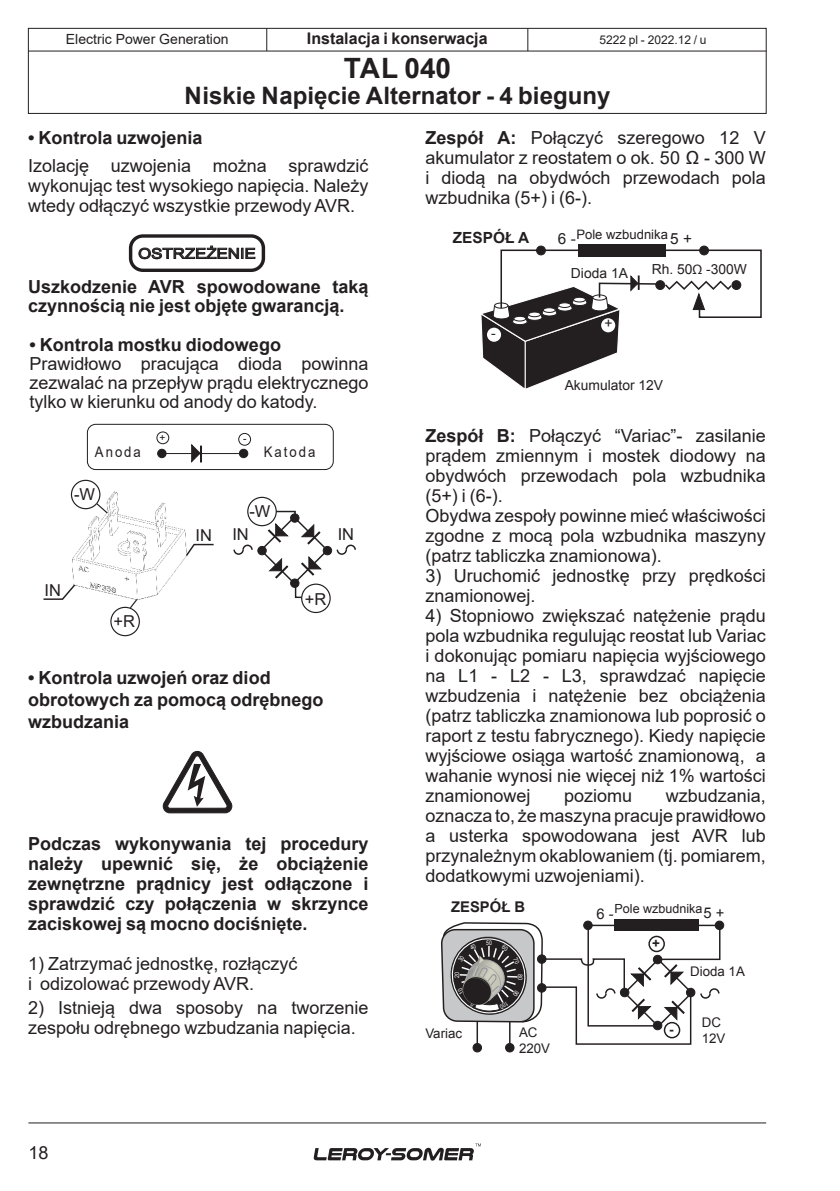
<style>
.page{position:relative;width:840px;height:1191px;background:#fff}
.page>*{position:absolute;margin:0;border:0;box-sizing:border-box;transform-origin:0 0}
.t1{font:700 28px "Arial";color:#231f20}
.t2{font:700 24px "Arial";color:#231f20}
.Texte_courant{font:18px/20px "Arial";color:#231f20;text-align:justify}
.Texte_courant-2{font:700 18px/20px "Arial";color:#231f20}
.Titre_1_1_1{font:700 18px/22px "Arial";color:#231f20}
.t3{font:16.4px "Arial";color:#231f20}
.t4{font:700 16px "Arial";color:#231f20}
.t5{font:700 15.4px "Arial";color:#231f20}
.t6{font:15.4px "Arial";color:#231f20}
.t7{font:700 14.8px "Arial";color:#231f20}
.t8{font:14.8px "Arial";color:#231f20}
.t9{font:14.6px "Arial";letter-spacing:.15em;color:#231f20;scale:.9 1}
.t10{font:14.4px "Arial";color:#231f20;scale:1.17 1}
.t11{font:14px "Arial";color:#231f20}
.t12{font:13.8px "Arial";color:#231f20}
.t13{font:700 13.4px "Arial";color:#231f20}
.t14{font:13.2px/16px "Arial";color:#231f20}
.t15{font:13px "Arial";color:#231f20}
.t16{font:12.6px "Arial";color:#231f20}
.t17{font:12px "Arial";color:#231f20}
.t18{font:10.2px "Arial";color:#231f20}
.s1{font-weight:700}
</style>
<div class="page">
<div style="left:28px;top:28px;width:738px;height:86px;border:1px solid #231f20"></div>
<hr style="left:28px;top:1122px;width:737px;height:1px;background:#231f20">
<hr style="left:28px;top:51px;width:737px;height:1px;background:#231f20">
<svg style="left:266px;top:28px;width:1px;height:23px"></svg>
<svg style="left:527px;top:28px;width:1px;height:23px"></svg>
<svg style="left:313px;top:1143px;width:167px;height:17px"></svg>
<svg style="left:163px;top:751px;width:69px;height:62px"></svg>
<div style="left:536px;top:246px;width:9px;height:9px;background:#231f20;border-radius:50%"></div>
<div style="left:536px;top:246px;width:9px;height:9px;border:1px solid #231f20;border-radius:50%"></div>
<div style="left:699px;top:246px;width:9px;height:9px;background:#231f20;border-radius:50%"></div>
<div style="left:698px;top:246px;width:10px;height:9px;border:1px solid #231f20;border-radius:50%"></div>
<div style="left:577px;top:244px;width:88px;height:12px;background:#231f20"></div>
<div style="left:473px;top:1043px;width:8px;height:9px;background:#231f20;border-radius:50%"></div>
<div style="left:472px;top:1043px;width:9px;height:9px;border:1px solid #231f20;border-radius:50%"></div>
<div style="left:505px;top:1043px;width:8px;height:9px;background:#231f20;border-radius:50%"></div>
<div style="left:505px;top:1043px;width:9px;height:9px;border:1px solid #231f20;border-radius:50%"></div>
<div style="left:583px;top:920px;width:9px;height:10px;border:1px solid #231f20;border-radius:50%"></div>
<div style="left:714px;top:921px;width:9px;height:8px;background:#231f20;border-radius:50%"></div>
<div style="left:714px;top:920px;width:9px;height:10px;border:1px solid #231f20;border-radius:50%"></div>
<div style="left:613px;top:919px;width:84px;height:12px;background:#231f20"></div>
<div style="left:129px;top:234px;width:136px;height:38px;border:3px solid #231f20;border-radius:12px"></div>
<svg style="left:138px;top:245px;width:118px;height:15px"></svg>
<svg style="left:190px;top:444px;width:12px;height:19px"></svg>
<hr style="left:166px;top:453px;width:73px;height:1px;background:#231f20">
<div style="left:239px;top:449px;width:9px;height:8px;background:#231f20;border-radius:50%"></div>
<div style="left:239px;top:449px;width:9px;height:9px;border:1px solid #231f20;border-radius:50%"></div>
<div style="left:157px;top:449px;width:9px;height:8px;background:#231f20;border-radius:50%"></div>
<div style="left:157px;top:449px;width:9px;height:9px;border:1px solid #231f20;border-radius:50%"></div>
<div style="left:110px;top:607px;width:30px;height:29px;border:1px solid #231f20;border-radius:50%"></div>
<div style="left:301px;top:583px;width:29px;height:30px;border:1px solid #231f20;border-radius:50%"></div>
<div style="left:156px;top:431px;width:13px;height:13px;border:1px solid #231f20;border-radius:50%"></div>
<div style="left:238px;top:433px;width:13px;height:12px;border:1px solid #231f20;border-radius:50%"></div>
<div style="left:247px;top:497px;width:30px;height:29px;border:1px solid #231f20;border-radius:50%"></div>
<svg style="left:233px;top:544px;width:20px;height:11px"></svg>
<svg style="left:336px;top:544px;width:20px;height:11px"></svg>
<div style="left:323px;top:546px;width:8px;height:9px;background:#231f20;border-radius:50%"></div>
<div style="left:322px;top:546px;width:10px;height:9px;border:1px solid #231f20;border-radius:50%"></div>
<div style="left:257px;top:546px;width:9px;height:9px;border:1px solid #231f20;border-radius:50%"></div>
<svg style="left:259px;top:510px;width:70px;height:89px"></svg>
<div style="left:87px;top:424px;width:246px;height:46px;border:1px solid #231f20;border-radius:8px"></div>
<img style="left:70px;top:492px;width:116px;height:108px">
<div style="left:71px;top:480px;width:29px;height:28px;background:#fff;border-radius:50%"></div>
<div style="left:71px;top:480px;width:29px;height:29px;border:1px solid #231f20;border-radius:50%"></div>
<svg style="left:95px;top:502px;width:14px;height:12px"></svg>
<svg style="left:129px;top:598px;width:9px;height:11px"></svg>
<svg style="left:43px;top:583px;width:34px;height:17px"></svg>
<svg style="left:184px;top:543px;width:30px;height:14px"></svg>
<svg style="left:481px;top:249px;width:281px;height:140px"></svg>
<svg style="left:441px;top:921px;width:279px;height:124px"></svg>
<p class="t11" style="left:66px;top:30px;width:164px">Electric Power Generation</p>
<p class="t4" style="left:307px;top:27px;width:182px">Instalacja i konserwacja</p>
<p class="t17" style="left:599px;top:31px;width:108px">5222 pl - 2022.12 / u</p>
<h1 class="t1" style="left:343px;top:48px;width:109px">TAL 040</h1>
<h2 class="t2" style="left:184px;top:79px;width:427px">Niskie Napięcie Alternator - 4 bieguny</h2>
<p class="Titre_1_1_1" style="left:28px;top:126px;width:176px">• Kontrola uzwojenia</p>
<p class="Texte_courant" style="left:28px;top:155px;width:342px">Izolację uzwojenia można sprawdzić wykonując test wysokiego napięcia. Należy wtedy odłączyć wszystkie przewody AVR.</p>
<p class="Texte_courant" style="left:425px;top:127px;width:342px"><span class="s1">Zespół A:</span> Połączyć szeregowo 12 V akumulator z reostatem o ok. 50 Ω - 300 W i diodą na obydwóch przewodach pola wzbudnika (5+) i (6-).</p>
<p class="t6" style="left:557px;top:228px;width:19px">6 -</p>
<p class="t6" style="left:669px;top:228px;width:23px">5 +</p>
<p class="t12" style="left:570px;top:264px;width:58px">Dioda 1A</p>
<p class="t5" style="left:452px;top:228px;width:78px">ZESPÓŁ A</p>
<p class="t15" style="left:576px;top:226px;width:93px">Pole wzbudnika</p>
<p class="t10" style="left:138px;top:244px;width:102px">OSTRZEŻENIE</p>
<p class="t12" style="left:651px;top:260px;width:97px">Rh. 50 -300W</p>
<p class="Texte_courant-2" style="left:28px;top:277px;width:342px;line-height:19px">Uszkodzenie AVR spowodowane taką czynnością nie jest objęte gwarancją.</p>
<p class="Titre_1_1_1" style="left:29px;top:333px;width:253px">• Kontrola mostku diodowego</p>
<p class="Texte_courant" style="left:29px;top:353px;width:340px;line-height:19px">Prawidłowo pracująca dioda powinna zezwalać na przepływ prądu elektrycznego tylko w kierunku od anody do katody.</p>
<p class="t18" style="left:159px;top:430px;width:8px">+</p>
<p class="t18" style="left:243px;top:431px;width:5px">-</p>
<p class="t9" style="left:95px;top:442px;width:53px">Anoda</p>
<p class="t9" style="left:263px;top:442px;width:59px">Katoda</p>
<p class="t3" style="left:74px;top:483px;width:23px">-W</p>
<p class="t3" style="left:44px;top:578px;width:18px">IN</p>
<p class="t3" style="left:113px;top:610px;width:23px">+R</p>
<p class="t3" style="left:195px;top:523px;width:18px">IN</p>
<p class="t3" style="left:249px;top:500px;width:23px">-W</p>
<p class="t3" style="left:232px;top:523px;width:18px">IN</p>
<p class="t3" style="left:337px;top:523px;width:18px">IN</p>
<p class="t3" style="left:304px;top:588px;width:23px">+R</p>
<p class="Titre_1_1_1" style="left:28px;top:666px;width:297px">• Kontrola uzwojeń oraz diod obrotowych za pomocą odrębnego wzbudzania</p>
<p class="Texte_courant-2" style="left:28px;top:834px;width:342px;text-align:justify">Podczas wykonywania tej procedury należy upewnić się, że obciążenie zewnętrzne prądnicy jest odłączone i sprawdzić czy połączenia w skrzynce zaciskowej są mocno dociśnięte.</p>
<p class="Texte_courant" style="left:28px;top:953px;width:271px">1) Zatrzymać jednostkę, rozłączyć</p>
<p class="Texte_courant" style="left:28px;top:973px;width:227px">i odizolować przewody AVR.</p>
<p class="Texte_courant" style="left:28px;top:997px;width:341px">2) Istnieją dwa sposoby na tworzenie zespołu odrębnego wzbudzania napięcia.</p>
<p class="Texte_courant" style="left:28px;top:1142px;width:22px">18</p>
<p class="t11" style="left:491px;top:324px;width:6px">-</p>
<p class="t11" style="left:604px;top:314px;width:10px">+</p>
<p class="t12" style="left:564px;top:376px;width:100px">Akumulator 12V</p>
<p class="Texte_courant" style="left:425px;top:425px;width:342px"><span class="s1">Zespół B:</span> Połączyć “Variac”- zasilanie prądem zmiennym i mostek diodowy na obydwóch przewodach pola wzbudnika (5+) i (6-).</p>
<p class="Texte_courant" style="left:425px;top:505px;width:342px">Obydwa zespoły powinne mieć właściwości zgodne z mocą pola wzbudnika maszyny (patrz tabliczka znamionowa).</p>
<p class="Texte_courant" style="left:425px;top:565px;width:342px">3) Uruchomić jednostkę przy prędkości znamionowej.</p>
<p class="Texte_courant" style="left:425px;top:605px;width:342px">4) Stopniowo zwiększać natężenie prądu pola wzbudnika regulując reostat lub Variac i dokonując pomiaru napięcia wyjściowego na L1 - L2 - L3, sprawdzać napięcie wzbudzenia i natężenie bez obciążenia (patrz tabliczka znamionowa lub poprosić o raport z testu fabrycznego). Kiedy napięcie wyjściowe osiąga wartość znamionową, a wahanie wynosi nie więcej niż 1% wartości znamionowej</p>
<p class="Texte_courant" style="left:425px;top:785px;width:342px;text-indent:240px">wzbudzania, oznacza to, że maszyna pracuje prawidłowo a usterka spowodowana jest AVR lub przynależnym okablowaniem (tj. pomiarem, dodatkowymi uzwojeniami).</p>
<p class="Texte_courant" style="left:563px;top:785px;width:70px">poziomu</p>
<p class="t7" style="left:451px;top:896px;width:75px">ZESPÓŁ B</p>
<p class="t16" style="left:614px;top:900px;width:89px">Pole wzbudnika</p>
<p class="t8" style="left:596px;top:904px;width:19px">6 -</p>
<p class="t8" style="left:703px;top:903px;width:22px">5 +</p>
<p class="t13" style="left:651px;top:934px;width:9px">+</p>
<p class="t14" style="left:689px;top:963px;width:56px">Dioda 1A</p>
<p class="t14" style="left:425px;top:1025px;width:38px">Variac</p>
<p class="t14" style="left:518px;top:1024px;width:33px">AC<br>220V</p>
<p class="t14" style="left:701px;top:1015px;width:25px">DC<br>12V</p>
<p class="t13" style="left:668px;top:1020px;width:6px">-</p>
</div>
